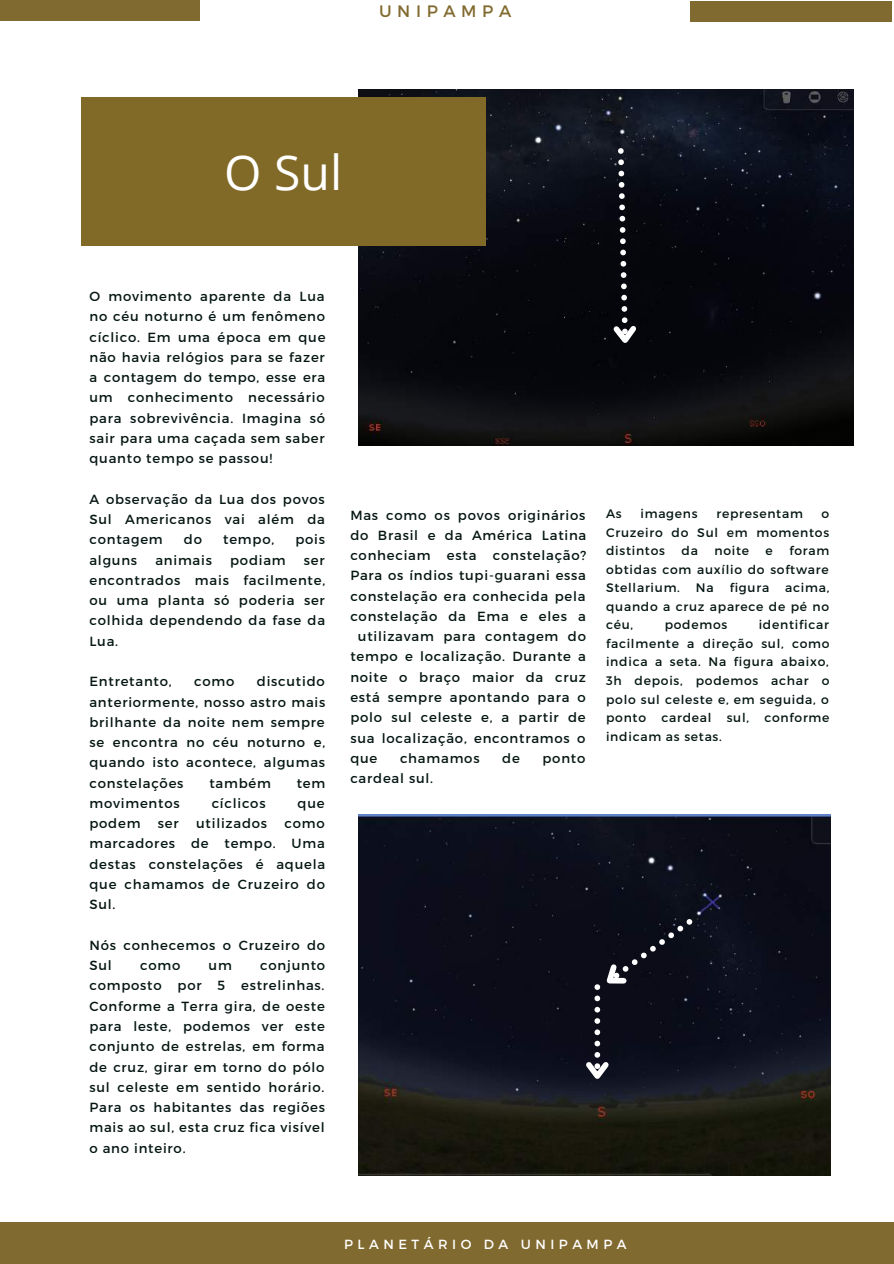
<style>
.page{position:relative;width:894px;height:1264px;background:#fff}
.page>*{position:absolute;margin:0;border:0;box-sizing:border-box;transform-origin:0 0}
.t1{font:48px "Open Sans";color:#fff}
.t2{font:16.5px "Montserrat";letter-spacing:.34em;color:#816a2f}
.t3{font:13.2px/20.2px "Montserrat";letter-spacing:.06em;color:#051613;text-align:justify}
.t4{font:13.2px "Montserrat";letter-spacing:-.27em;color:#fff}
.t5{font:12.3px/18.5px "Montserrat";letter-spacing:.06em;color:#051613;text-align:justify}
</style>
<div class="page">
<img style="left:358px;top:89px;width:494px;height:356px">
<svg style="left:608px;top:148px;width:33px;height:202px;background:#1e1f25"></svg>
<img style="left:358px;top:814px;width:472px;height:361px">
<svg style="left:581px;top:917px;width:112px;height:168px;background:#151623"></svg>
<div style="left:81px;top:97px;width:404px;height:148px;background:#816a27"></div>
<div style="left:0;top:1221px;width:893px;height:42px;background:#816a2f"></div>
<div style="left:0;top:0;width:199px;height:21px;background:#816a2f"></div>
<div style="left:690px;top:1px;width:201px;height:20px;background:#816a2f"></div>
<p class="t2" style="left:379px;top:1px;width:134px">UNIPAMPA</p>
<h1 class="t1" style="left:224px;top:138px;width:119px">O Sul</h1>
<p class="t3" style="left:89px;top:285px;width:237px">O movimento aparente da Lua no céu noturno é um fenômeno cíclico. Em uma época em que não havia relógios para se fazer a contagem do tempo, esse era um conhecimento necessário para sobrevivência. Imagina só sair para uma caçada sem saber quanto tempo se passou!</p>
<p class="t3" style="left:89px;top:488px;width:237px">A observação da Lua dos povos Sul Americanos vai além da contagem</p>
<p class="t3" style="left:184px;top:529px;width:20px">do</p>
<p class="t3" style="left:223px;top:529px;width:53px">tempo,</p>
<p class="t3" style="left:295px;top:529px;width:31px">pois</p>
<p class="t3" style="left:89px;top:549px;width:49px">alguns</p>
<p class="t3" style="left:155px;top:549px;width:58px">animais</p>
<p class="t3" style="left:230px;top:549px;width:57px">podiam</p>
<p class="t3" style="left:89px;top:549px;width:237px;text-indent:214px">ser encontrados mais facilmente, ou uma planta só poderia ser colhida dependendo da fase da Lua.</p>
<p class="t3" style="left:89px;top:670px;width:84px">Entretanto,</p>
<p class="t3" style="left:194px;top:670px;width:42px">como</p>
<p class="t3" style="left:89px;top:670px;width:237px;text-indent:167px">discutido anteriormente, nosso astro mais brilhante da noite nem sempre se encontra no céu noturno e, quando isto acontece, algumas constelações</p>
<p class="t3" style="left:209px;top:772px;width:63px">também</p>
<p class="t3" style="left:297px;top:772px;width:30px">tem</p>
<p class="t3" style="left:89px;top:792px;width:92px">movimentos</p>
<p class="t3" style="left:212px;top:792px;width:55px">cíclicos</p>
<p class="t3" style="left:297px;top:792px;width:29px">que</p>
<p class="t3" style="left:89px;top:812px;width:53px">podem</p>
<p class="t3" style="left:158px;top:812px;width:22px">ser</p>
<p class="t3" style="left:196px;top:812px;width:72px">utilizados</p>
<p class="t3" style="left:89px;top:812px;width:237px;text-indent:195px">como marcadores de tempo. Uma destas constelações é aquela que chamamos de Cruzeiro do Sul.</p>
<p class="t3" style="left:89px;top:934px;width:237px">Nós conhecemos o Cruzeiro do<br>Sul</p>
<p class="t3" style="left:89px;top:954px;width:237px;text-indent:171px">conjunto composto por 5 estrelinhas.<br>Conforme a Terra gira, de oeste para leste, podemos ver este conjunto de estrelas, em forma de cruz, girar em torno do pólo sul celeste em sentido horário.<br>Para os habitantes das regiões mais ao sul, esta cruz fica visível o ano inteiro.</p>
<p class="t3" style="left:140px;top:954px;width:42px">como</p>
<p class="t3" style="left:208px;top:954px;width:25px">um</p>
<p class="t3" style="left:350px;top:504px;width:236px">Mas como os povos originários</p>
<p class="t3" style="left:350px;top:524px;width:237px">do Brasil e da América Latina</p>
<p class="t3" style="left:350px;top:544px;width:237px">conheciam esta constelação?</p>
<p class="t3" style="left:350px;top:565px;width:237px">Para os índios tupi-guarani essa</p>
<p class="t3" style="left:350px;top:585px;width:237px">constelação era conhecida pela</p>
<p class="t3" style="left:350px;top:605px;width:237px">constelação da Ema e eles a</p>
<p class="t3" style="left:358px;top:625px;width:229px">utilizavam para contagem do</p>
<p class="t3" style="left:350px;top:646px;width:237px">tempo e localização. Durante a</p>
<p class="t3" style="left:350px;top:666px;width:237px">noite o braço maior da cruz</p>
<p class="t3" style="left:350px;top:686px;width:237px">está sempre apontando para o</p>
<p class="t3" style="left:350px;top:706px;width:237px">polo sul celeste e, a partir de</p>
<p class="t3" style="left:350px;top:727px;width:236px">sua localização, encontramos o</p>
<p class="t3" style="left:350px;top:747px;width:29px">que</p>
<p class="t3" style="left:400px;top:747px;width:81px">chamamos</p>
<p class="t3" style="left:502px;top:747px;width:19px">de</p>
<p class="t3" style="left:542px;top:747px;width:44px">ponto</p>
<p class="t3" style="left:350px;top:767px;width:84px">cardeal sul.</p>
<p class="t5" style="left:606px;top:504px;width:17px">As</p>
<p class="t5" style="left:640px;top:504px;width:59px">imagens</p>
<p class="t5" style="left:716px;top:504px;width:88px">representam</p>
<p class="t5" style="left:606px;top:504px;width:225px;text-indent:215px">o Cruzeiro do Sul em momentos distintos</p>
<p class="t5" style="left:681px;top:541px;width:18px">da</p>
<p class="t5" style="left:714px;top:541px;width:36px">noite</p>
<p class="t5" style="left:765px;top:541px;width:9px">e</p>
<p class="t5" style="left:606px;top:541px;width:225px;text-indent:183px">foram obtidas com auxílio do software Stellarium.</p>
<p class="t5" style="left:606px;top:578px;width:225px;text-indent:179px">acima, quando a cruz aparece de pé no céu,</p>
<p class="t5" style="left:695px;top:578px;width:19px">Na</p>
<p class="t5" style="left:729px;top:578px;width:41px">figura</p>
<p class="t5" style="left:606px;top:615px;width:225px;text-indent:153px">identificar facilmente a direção sul, como indica a seta. Na figura abaixo, 3h depois, podemos achar o polo sul celeste e, em seguida, o ponto cardeal sul, conforme indicam as setas.</p>
<p class="t5" style="left:664px;top:615px;width:64px">podemos</p>
<p class="t4" style="left:312px;top:1235px;width:315px">P L APNL EA TNÁERT IÁOR IDOA DUAN IUPNAI MP PA AM P A</p>
</div>
